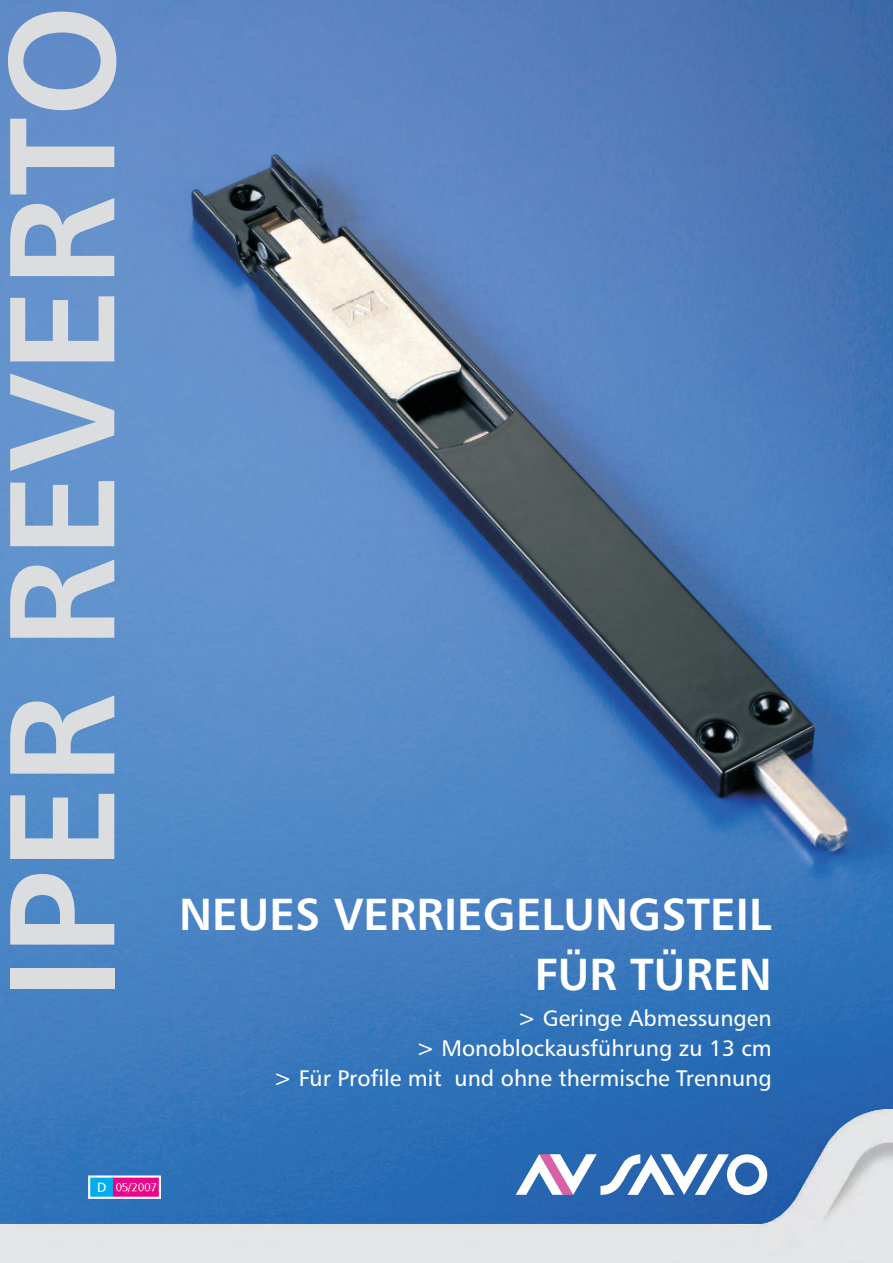
<style>
.page{position:relative;width:893px;height:1263px;background:#fff}
.page>*{position:absolute;margin:0;border:0;box-sizing:border-box;transform-origin:0 0}
.t1{font:150px "Humanist 777 BT Bold B";color:#dcdddf}
.t2{font:45px/60.2px "Humanist 777 BT Bold B";color:#fff;text-align:right}
.t3{font:22.5px/29.8px "Humanist 777 BT Roman B";color:#fff;text-align:right}
.t4{font:13.5px "Humanist 777 BT Roman B";color:#fff}
</style>
<div class="page">
<img style="left:0;top:0;width:893px;height:1110px">
<img style="left:0;top:1110px;width:893px;height:153px">
<svg style="left:516px;top:1154px;width:251px;height:41px"></svg>
<h1 class="t1" style="left:0;top:1000px;width:997px;rotate:-90deg">IPER REVERTO</h1>
<p class="t4" style="left:97px;top:1182px;width:11px">D</p>
<h2 class="t2" style="left:179px;top:888px;width:594px">NEUES VERRIEGELUNGSTEIL<br>FÜR TÜREN</h2>
<p class="t3" style="left:274px;top:1005px;width:500px">&gt; Geringe Abmessungen<br>&gt; Monoblockausführung zu 13 cm<br>&gt; Für Profile mit und ohne thermische Trennung</p>
</div>
